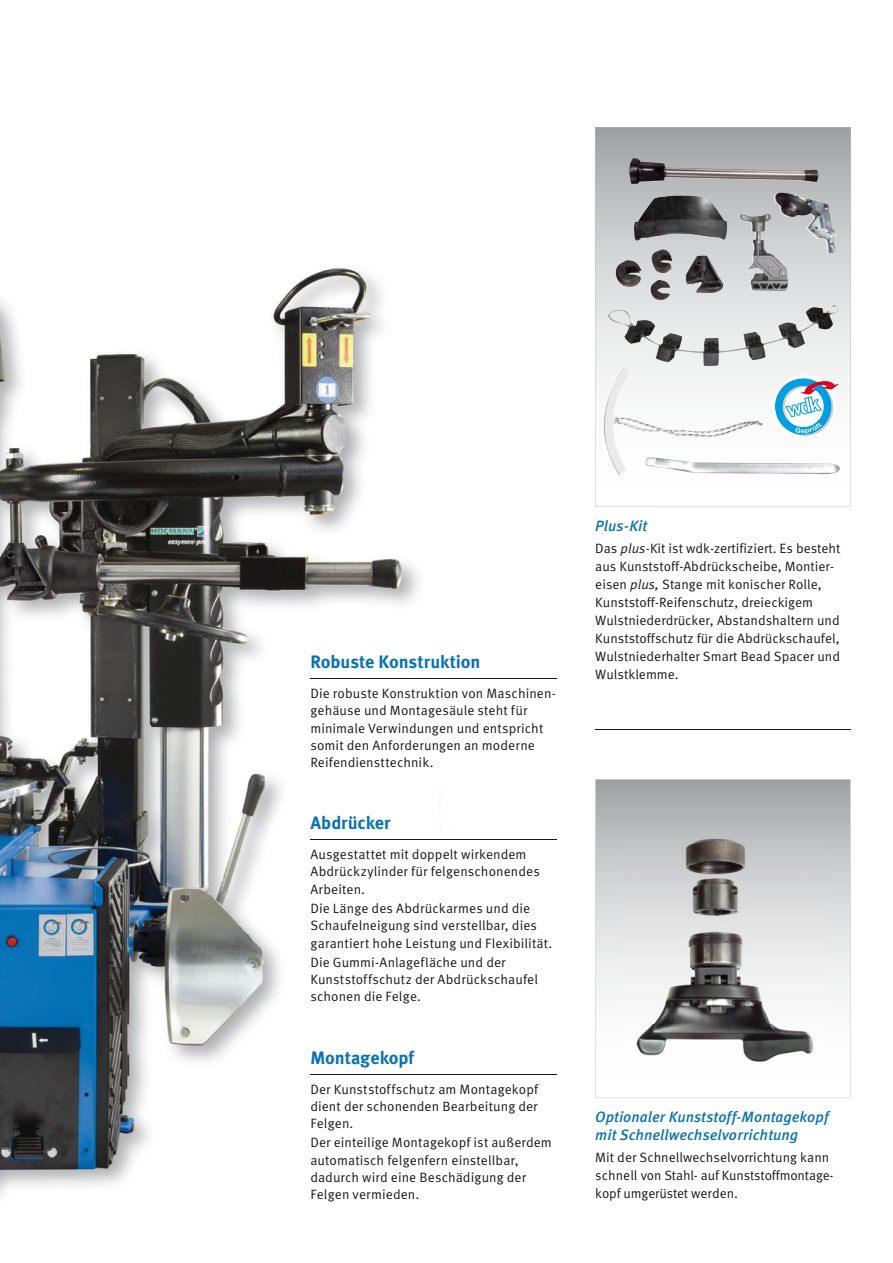
<style>
.page{position:relative;width:893px;height:1263px;background:#fff}
.page>*{position:absolute;margin:0;border:0;box-sizing:border-box;transform-origin:0 0}
.t1{font:700 18px "Meta Pro";letter-spacing:-.005em;color:#0a71b4}
.t2{font:italic 500 15px/18px "Meta Pro";color:#0a71b4}
.t3{font:13.5px/17.2px "Meta Pro";color:#1a171c}
.s1{font-style:italic}
</style>
<div class="page">
<svg style="left:595px;top:128px;width:255px;height:379px"></svg>
<svg style="left:595px;top:779px;width:255px;height:319px"></svg>
<img style="left:0;top:268px;width:440px;height:928px">
<svg style="left:771px;top:374px;width:68px;height:66px"></svg>
<hr style="left:595px;top:729px;width:255px;height:1px;background:#1a171c">
<hr style="left:310px;top:679px;width:247px;height:1px;background:#1a171c">
<hr style="left:310px;top:840px;width:247px;height:1px;background:#1a171c">
<hr style="left:310px;top:1074px;width:247px;height:1px;background:#1a171c">
<h1 class="t1" style="left:310px;top:655px;width:172px">Robuste Konstruktion</h1>
<p class="t3" style="left:310px;top:686px;width:247px">Die robuste Konstruktion von Maschinen&shy;gehäuse und Montagesäule steht für minimale Verwindungen und entspricht somit den Anforderungen an moderne Reifendiensttechnik.</p>
<h1 class="t1" style="left:310px;top:816px;width:82px">Abdrücker</h1>
<p class="t3" style="left:310px;top:847px;width:231px">Ausgestattet mit doppelt wirkendem<br>Abdrückzylinder für felgenschonendes<br>Arbeiten.</p>
<p class="t3" style="left:310px;top:901px;width:243px">Die Länge des Abdrückarmes und die<br>Schaufelneigung sind verstellbar, dies garantiert hohe Leistung und Flexibilität.</p>
<p class="t3" style="left:310px;top:955px;width:229px">Die Gummi-Anlagefläche und der<br>Kunststoffschutz der Abdrückschaufel schonen die Felge.</p>
<h1 class="t1" style="left:310px;top:1051px;width:105px">Montagekopf</h1>
<p class="t3" style="left:310px;top:1082px;width:229px;text-align:justify">Der Kunststoffschutz am Montagekopf dient der schonenden Bearbeitung der Felgen.</p>
<p class="t3" style="left:310px;top:1136px;width:243px">Der einteilige Montagekopf ist außerdem automatisch felgenfern einstellbar, dadurch wird eine Beschädigung der Felgen vermieden.</p>
<p class="t2" style="left:595px;top:518px;width:53px">Plus-Kit</p>
<p class="t3" style="left:595px;top:541px;width:247px;line-height:18px">Das <span class="s1">plus-</span>Kit ist wdk-zertifiziert. Es besteht aus Kunststoff-Abdrückscheibe, Montier&shy;eisen <span class="s1">plus,</span> Stange mit konischer Rolle, Kunststoff-Reifenschutz, dreieckigem Wulstniederdrücker, Abstands haltern und Kunststoffschutz für die Abdrückschaufel, Wulstniederhalter Smart Bead Spacer und Wulstklemme.</p>
<p class="t2" style="left:595px;top:1110px;width:235px">Optionaler Kunststoff-Montagekopf mit Schnellwechselvorrichtung</p>
<p class="t3" style="left:595px;top:1150px;width:240px;line-height:18px">Mit der Schnellwechselvorrichtung kann schnell von Stahl- auf Kunststoffmontage&shy;kopf umgerüstet werden.</p>
</div>
